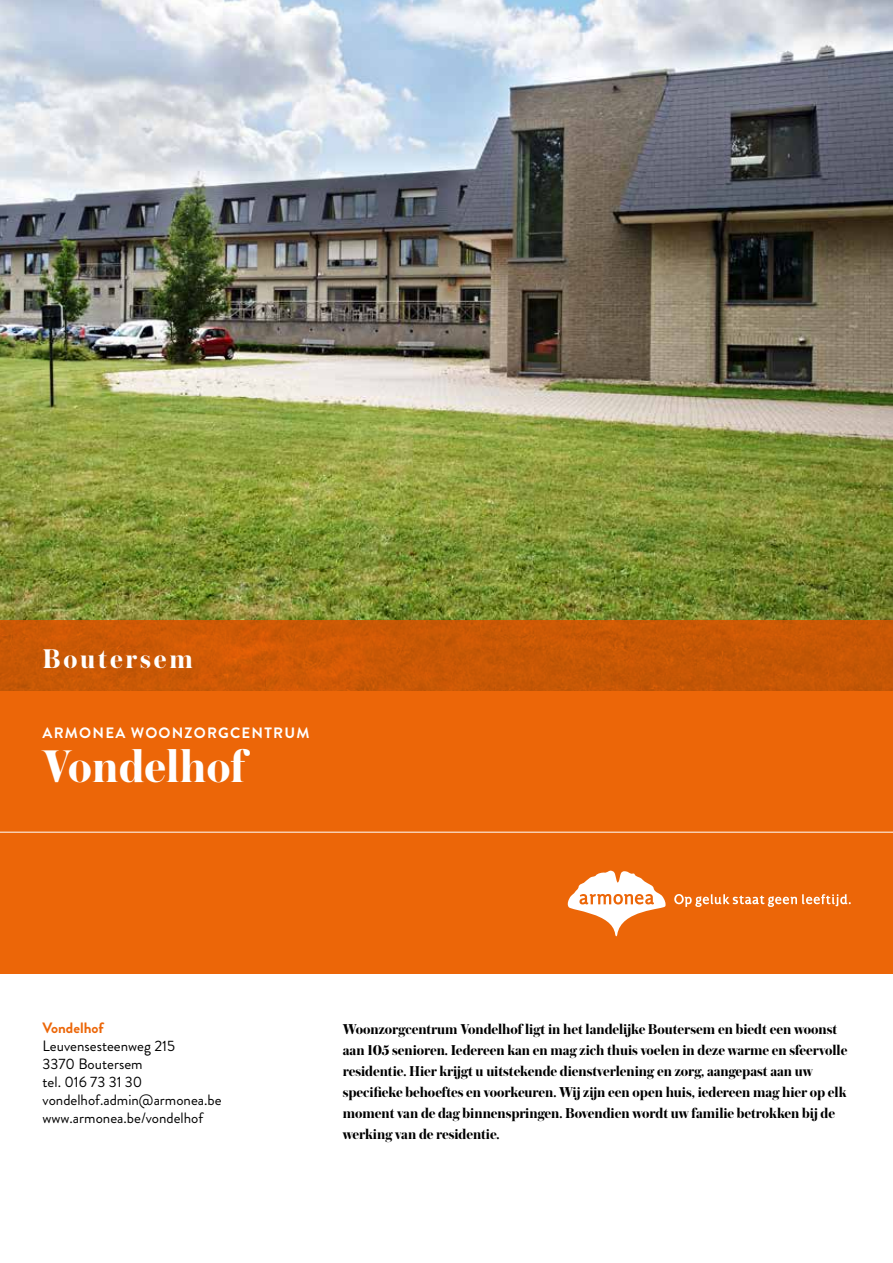
<style>
.page{position:relative;width:893px;height:1263px;background:#fff}
.page>*{position:absolute;margin:0;border:0;box-sizing:border-box;transform-origin:0 0}
.t1{font:700 48.15px "Austin";letter-spacing:.005em;color:#fff}
.t2{font:700 28.35px "Austin";letter-spacing:.1em;color:#fff}
.t3{font:700 15px/21px "Austin";color:#000}
.t4{font:15px/18px "Brandon Grotesque";color:#000}
.t5{font:700 15px "Brandon Grotesque";letter-spacing:.08em;color:#fff}
.t6{font:700 15px "Brandon Grotesque";color:#ec6608}
</style>
<div class="page">
<img style="left:0;top:0;width:893px;height:620px">
<div style="left:0;top:832px;width:893px;height:142px;background:#ec6608"></div>
<div style="left:0;top:691px;width:893px;height:141px;background:#ec6608"></div>
<svg style="left:568px;top:871px;width:98px;height:66px"></svg>
<svg style="left:674px;top:894px;width:177px;height:13px"></svg>
<svg style="left:0;top:620px;width:893px;height:71px;fill:#c95806"></svg>
<hr style="left:0;top:832px;width:893px;height:1px;background:#fff">
<h2 class="t2" style="left:43px;top:638px;width:152px">Boutersem</h2>
<p class="t5" style="left:43px;top:722px;width:268px">ARMONEA WOONZORGCENTRUM</p>
<h1 class="t1" style="left:43px;top:732px;width:204px">Vondelhof</h1>
<p class="t6" style="left:43px;top:1017px;width:63px">Vondelhof</p>
<p class="t4" style="left:43px;top:1037px;width:181px">Leuvensesteenweg 215<br>3370 Boutersem<br>tel. 016 73 31 30 vondelhof.admin@armonea.be www.armonea.be/vondelhof</p>
<p class="t3" style="left:343px;top:1018px;width:506px">Woonzorgcentrum Vondelhof ligt in het landelijke Boutersem en biedt een woonst aan 105 senioren. Iedereen kan en mag zich thuis voelen in deze warme en sfeervolle residentie. Hier krijgt u uitstekende dienstverlening en zorg, aangepast aan uw specifieke behoeftes en voorkeuren. Wij zijn een open huis, iedereen mag hier op elk moment van de dag binnenspringen. Bovendien wordt uw familie betrokken bij de werking van de residentie.</p>
</div>
